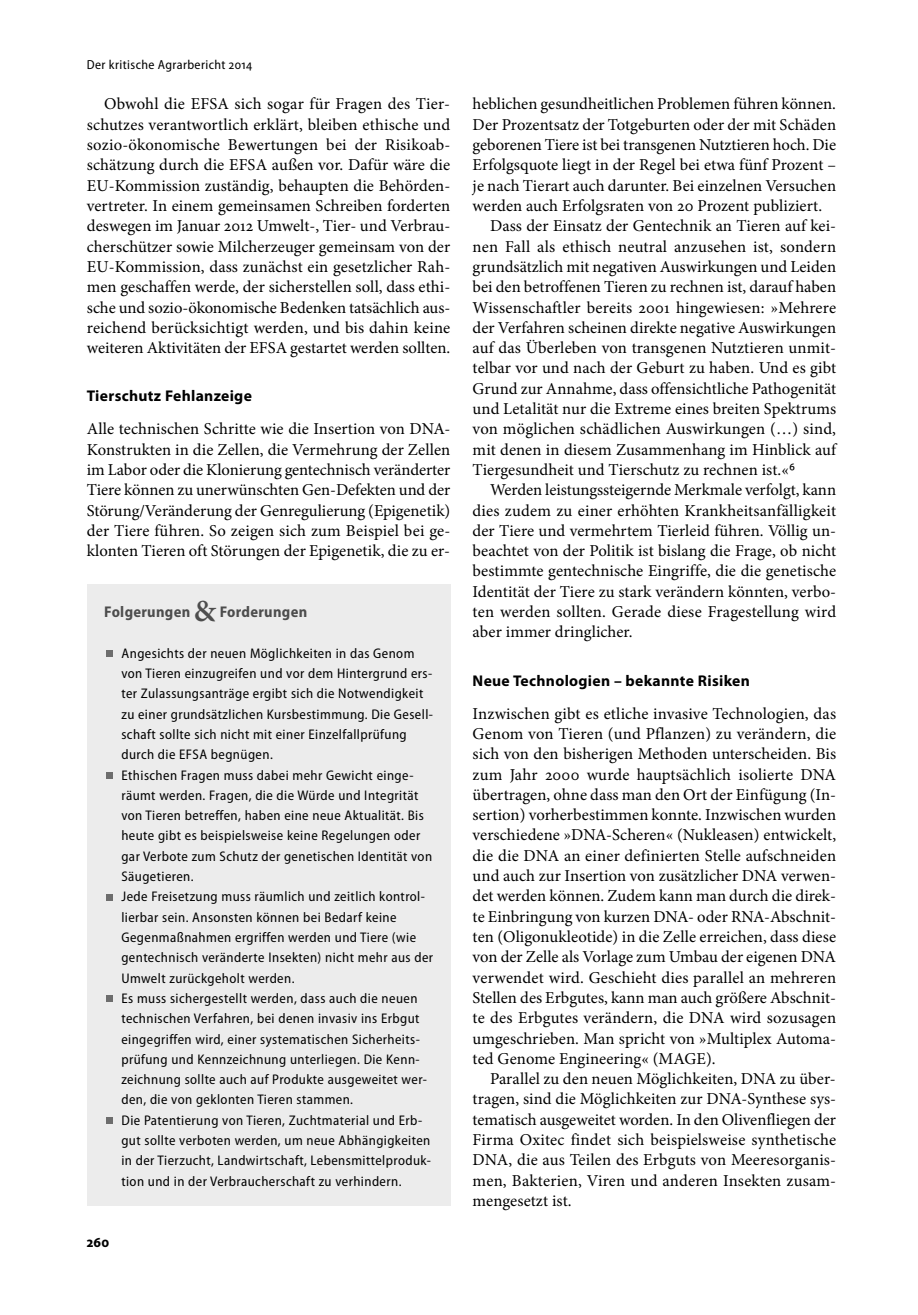
<style>
.page{position:relative;width:918px;height:1315px;background:#fff}
.page>*{position:absolute;margin:0;border:0;box-sizing:border-box;transform-origin:0 0}
.t1{font:16.62px/20.3px "Minion Pro";letter-spacing:.005em;color:#000;text-align:justify}
.t2{font:700 15.58px "Myriad Pro";letter-spacing:.02em;color:#000}
.t3{font:700 semi-condensed 15.58px "Myriad Pro";letter-spacing:.02em;color:#4d4d4d}
.t4{font:semi-condensed 14px/20.3px "Myriad Pro";letter-spacing:.03em;color:#000}
.t5{font:semi-condensed 13.12px "Myriad Pro";letter-spacing:.03em;color:#000}
.s1{font-family:"Minion Pro";font-weight:600;font-stretch:normal;font-size:30.8px}
.s2{font-family:"Myriad Pro";font-stretch:semi-condensed;font-size:17.5px}
</style>
<div class="page">
<div style="left:87px;top:584px;width:363px;height:621px;background:#ececec"></div>
<div style="left:106px;top:650px;width:7px;height:7px;background:#6d6d6d"></div>
<div style="left:106px;top:771px;width:7px;height:7px;background:#6d6d6d"></div>
<div style="left:106px;top:893px;width:7px;height:7px;background:#6d6d6d"></div>
<div style="left:106px;top:995px;width:7px;height:7px;background:#6d6d6d"></div>
<div style="left:106px;top:1117px;width:7px;height:7px;background:#6d6d6d"></div>
<p class="t5" style="left:87px;top:60px;width:167px">Der kritische Agrarbericht 2014</p>
<p class="t1" style="left:87px;top:95px;width:365px;text-indent:17px">Obwohl die EFSA sich sogar für Fragen des Tier&shy;schutzes verantwortlich erklärt, bleiben ethische und sozio-ökonomische Bewertungen bei der Risikoab&shy;schätzung durch die EFSA außen vor. Dafür wäre die EU-Kommission zuständig, behaupten die Behörden&shy;vertreter. In einem gemeinsamen Schreiben forderten deswegen im Januar 2012 Umwelt-, Tier- und Verbrau&shy;cherschützer sowie Milcherzeuger gemeinsam von der EU-Kommission, dass zunächst ein gesetzlicher Rah&shy;men geschaffen werde, der sicherstellen soll, dass ethi&shy;sche und sozio-ökonomische Bedenken tatsächlich aus&shy;reichend berücksichtigt werden, und bis dahin keine weiteren Aktivitäten der EFSA gestartet werden sollten.</p>
<p class="t2" style="left:87px;top:390px;width:167px">Tierschutz Fehlanzeige</p>
<p class="t1" style="left:87px;top:420px;width:365px">Alle technischen Schritte wie die Insertion von DNA-Konstrukten in die Zellen, die Vermehrung der Zellen im Labor oder die Klonierung gentechnisch veränderter Tiere können zu unerwünschten Gen-Defekten und der Störung/Veränderung der Genregulierung (Epigenetik) der Tiere führen. So zeigen sich zum Beispiel bei ge&shy;klonten Tieren oft Störungen der Epigenetik, die zu er-</p>
<p class="t3" style="left:104px;top:606px;width:204px">Folgerungen <span class="s1">&amp;</span> Forderungen</p>
<p class="t4" style="left:121px;top:644px;width:313px">Angesichts der neuen Möglichkeiten in das Genom von Tieren einzugreifen und vor dem Hintergrund ers&shy;ter Zulassungsanträge ergibt sich die Notwendigkeit zu einer grundsätzlichen Kursbestimmung. Die Gesell&shy;schaft sollte sich nicht mit einer Einzelfallprüfung durch die EFSA begnügen.<br>Ethischen Fragen muss dabei mehr Gewicht einge&shy;räumt werden. Fragen, die die Würde und Integrität von Tieren betreffen, haben eine neue Aktualität. Bis heute gibt es beispielsweise keine Regelungen oder gar Verbote zum Schutz der genetischen Identität von Säugetieren.<br>Jede Freisetzung muss räumlich und zeitlich kontrol&shy;lierbar sein. Ansonsten können bei Bedarf keine Gegenmaßnahmen ergriffen werden und Tiere (wie gentechnisch veränderte Insekten) nicht mehr aus der Umwelt zurückgeholt werden.<br>Es muss sichergestellt werden, dass auch die neuen technischen Verfahren, bei denen invasiv ins Erbgut eingegriffen wird, einer systematischen Sicherheits&shy;prüfung und Kennzeichnung unterliegen. Die Kenn&shy;zeichnung sollte auch auf Produkte ausgeweitet wer&shy;den, die von geklonten Tieren stammen.<br>Die Patentierung von Tieren, Zuchtmaterial und Erb&shy;gut sollte verboten werden, um neue Abhängigkeiten in der Tierzucht, Landwirtschaft, Lebensmittelproduk&shy;tion und in der Verbraucherschaft zu verhindern.</p>
<p class="t1" style="left:472px;top:95px;width:365px">heblichen gesundheitlichen Problemen führen können.</p>
<p class="t1" style="left:472px;top:116px;width:365px">Der Prozentsatz der Totgeburten oder der mit Schäden</p>
<p class="t1" style="left:472px;top:136px;width:365px">geborenen Tiere ist bei transgenen Nutztieren hoch. Die</p>
<p class="t1" style="left:472px;top:156px;width:365px">Erfolgsquote liegt in der Regel bei etwa fünf Prozent –</p>
<p class="t1" style="left:472px;top:177px;width:365px">je nach Tierart auch darunter. Bei einzelnen Versuchen</p>
<p class="t1" style="left:472px;top:197px;width:351px">werden auch Erfolgsraten von 20 Prozent publiziert.</p>
<p class="t1" style="left:490px;top:217px;width:348px">Dass der Einsatz der Gentechnik an Tieren auf kei-</p>
<p class="t1" style="left:472px;top:238px;width:365px">nen Fall als ethisch neutral anzusehen ist, sondern</p>
<p class="t1" style="left:472px;top:258px;width:365px">grundsätzlich mit negativen Auswirkungen und Leiden</p>
<p class="t1" style="left:472px;top:278px;width:365px">bei den betroffenen Tieren zu rechnen ist, darauf haben</p>
<p class="t1" style="left:472px;top:298px;width:365px">Wissenschaftler bereits 2001 hingewiesen: »Mehrere</p>
<p class="t1" style="left:472px;top:319px;width:365px">der Verfahren scheinen direkte negative Auswirkungen</p>
<p class="t1" style="left:472px;top:339px;width:365px">auf das Überleben von transgenen Nutztieren unmit-</p>
<p class="t1" style="left:472px;top:359px;width:365px">telbar vor und nach der Geburt zu haben. Und es gibt</p>
<p class="t1" style="left:472px;top:380px;width:365px">Grund zur Annahme, dass offensichtliche Pathogenität</p>
<p class="t1" style="left:472px;top:400px;width:365px">und Letalität nur die Extreme eines breiten Spektrums</p>
<p class="t1" style="left:472px;top:420px;width:365px">von möglichen schädlichen Auswirkungen (…) sind,</p>
<p class="t1" style="left:472px;top:441px;width:365px">mit denen in diesem Zusammenhang im Hinblick auf</p>
<p class="t1" style="left:472px;top:461px;width:324px">Tiergesundheit und Tierschutz zu rechnen ist.«<span class="s2">6</span></p>
<p class="t1" style="left:490px;top:481px;width:348px">Werden leistungssteigernde Merkmale verfolgt, kann</p>
<p class="t1" style="left:472px;top:501px;width:365px">dies zudem zu einer erhöhten Krankheitsanfälligkeit</p>
<p class="t1" style="left:472px;top:522px;width:365px">der Tiere und vermehrtem Tierleid führen. Völlig un-</p>
<p class="t1" style="left:472px;top:542px;width:365px">beachtet von der Politik ist bislang die Frage, ob nicht</p>
<p class="t1" style="left:472px;top:562px;width:365px">bestimmte gentechnische Eingriffe, die die genetische</p>
<p class="t1" style="left:473px;top:583px;width:365px">Identität der Tiere zu stark verändern könnten, verbo-</p>
<p class="t1" style="left:473px;top:603px;width:365px">ten werden sollten. Gerade diese Fragestellung wird</p>
<p class="t1" style="left:473px;top:623px;width:161px">aber immer dringlicher.</p>
<p class="t2" style="left:472px;top:674px;width:279px">Neue Technologien – bekannte Risiken</p>
<p class="t1" style="left:472px;top:704px;width:365px">Inzwischen gibt es etliche invasive Technologien, das Genom von Tieren (und Pflanzen) zu verändern, die sich von den bisherigen Methoden unterscheiden. Bis zum Jahr 2000 wurde hauptsächlich isolierte DNA übertragen, ohne dass man den Ort der Einfügung (In&shy;sertion) vorherbestimmen konnte. Inzwischen wurden verschiedene »DNA-Scheren« (Nukleasen) entwickelt, die die DNA an einer definierten Stelle aufschneiden und auch zur Insertion von zusätzlicher DNA verwen&shy;det werden können. Zudem kann man durch die direk&shy;te Einbringung von kurzen DNA- oder RNA-Abschnit&shy;ten (Oligonukleotide) in die Zelle erreichen, dass diese von der Zelle als Vorlage zum Umbau der eigenen DNA verwendet wird. Geschieht dies parallel an mehreren Stellen des Erbgutes, kann man auch größere Abschnit&shy;te des Erbgutes verändern, die DNA wird sozusagen umgeschrieben. Man spricht von »Multiplex Automa&shy;ted Genome Engineering« (MAGE).</p>
<p class="t1" style="left:473px;top:1070px;width:365px;text-indent:17px">Parallel zu den neuen Möglichkeiten, DNA zu über&shy;tragen, sind die Möglichkeiten zur DNA-Synthese sys&shy;tematisch ausgeweitet worden. In den Olivenfliegen der Firma Oxitec findet sich beispielsweise synthetische DNA, die aus Teilen des Erbguts von Meeresorganis&shy;men, Bakterien, Viren und anderen Insekten zusam&shy;mengesetzt ist.</p>
</div>
